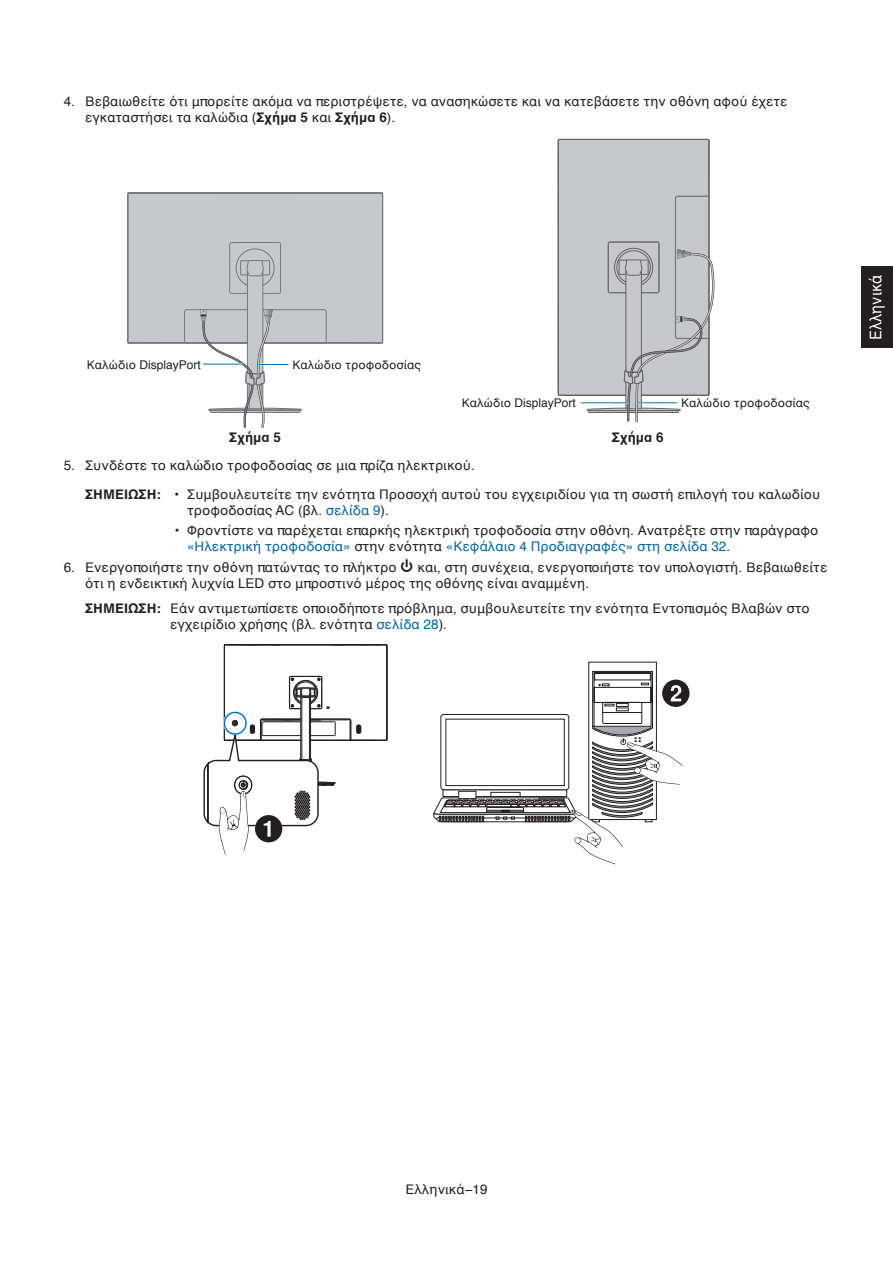
<style>
.page{position:relative;width:893px;height:1263px;background:#fff}
.page>*{position:absolute;margin:0;border:0;box-sizing:border-box;transform-origin:0 0}
.t1{font:16.5px "Helvetica";color:#fff;scale:.9 1}
.t2{font:13.5px/16.2px "Helvetica";color:#231f20}
.t3{font:700 13.5px "Helvetica";color:#231f20}
.t4{font:12px "Helvetica";color:#231f20}
.s1{font-weight:700}
.s2{color:#0166a1}
</style>
<div class="page">
<div style="left:861px;top:267px;width:32px;height:81px;background:#231f20"></div>
<div style="left:129px;top:194px;width:253px;height:149px;background:#c7c8ca"></div>
<hr style="left:128px;top:255px;width:1px;height:87px;background:#76787b">
<hr style="left:128px;top:205px;width:1px;height:50px;background:#76787b">
<hr style="left:127px;top:194px;width:1px;height:148px;background:#76787b">
<hr style="left:129px;top:193px;width:252px;height:1px;background:#76787b">
<hr style="left:382px;top:194px;width:1px;height:148px;background:#76787b">
<svg style="left:127px;top:192px;width:104px;height:14px"></svg>
<svg style="left:280px;top:192px;width:104px;height:14px"></svg>
<svg style="left:127px;top:341px;width:59px;height:3px"></svg>
<hr style="left:263px;top:343px;width:116px;height:1px;background:#76787b">
<hr style="left:131px;top:343px;width:116px;height:1px;background:#76787b">
<svg style="left:324px;top:341px;width:60px;height:3px"></svg>
<hr style="left:184px;top:312px;width:1px;height:31px;background:#76787b">
<hr style="left:187px;top:309px;width:61px;height:1px;background:#76787b">
<hr style="left:263px;top:309px;width:61px;height:1px;background:#76787b">
<hr style="left:326px;top:312px;width:1px;height:31px;background:#76787b">
<svg style="left:323px;top:309px;width:4px;height:3px"></svg>
<svg style="left:558px;top:139px;width:157px;height:283px;background:#c5c6c8"></svg>
<svg style="left:200px;top:212px;width:102px;height:216px"></svg>
<hr style="left:203px;top:363px;width:40px;height:2px;background:#fff">
<hr style="left:637px;top:402px;width:40px;height:2px;background:#fff">
<hr style="left:581px;top:402px;width:48px;height:2px;background:#fff">
<hr style="left:203px;top:364px;width:40px;height:1px;background:#0772ae">
<hr style="left:637px;top:402px;width:40px;height:1px;background:#0772ae">
<hr style="left:581px;top:402px;width:48px;height:1px;background:#0772ae">
<hr style="left:386px;top:653px;width:1px;height:31px;background:#231f20">
<hr style="left:386px;top:684px;width:1px;height:55px;background:#231f20">
<hr style="left:224px;top:645px;width:1px;height:95px;background:#231f20">
<hr style="left:225px;top:644px;width:161px;height:1px;background:#231f20">
<hr style="left:387px;top:645px;width:1px;height:95px;background:#231f20">
<svg style="left:224px;top:644px;width:66px;height:2px"></svg>
<svg style="left:321px;top:644px;width:67px;height:9px"></svg>
<hr style="left:300px;top:694px;width:1px;height:65px;background:#231f20">
<hr style="left:302px;top:697px;width:1px;height:63px;background:#231f20">
<hr style="left:309px;top:697px;width:1px;height:63px;background:#231f20">
<hr style="left:310px;top:694px;width:1px;height:65px;background:#231f20">
<svg style="left:289px;top:676px;width:41px;height:33px"></svg>
<svg style="left:433px;top:662px;width:256px;height:202px"></svg>
<div style="left:223px;top:711px;width:24px;height:24px;border:3px solid #fff;border-radius:50%"></div>
<div style="left:224px;top:712px;width:23px;height:23px;border:1px solid #0072bc;border-radius:50%"></div>
<svg style="left:203px;top:719px;width:185px;height:136px"></svg>
<p class="t2" style="left:85px;top:93px;width:704px;text-indent:-21px">4. Βεβαιωθείτε ότι μπορείτε ακόμα να περιστρέψετε, να ανασηκώσετε και να κατεβάσετε την οθόνη αφού έχετε εγκαταστήσει τα καλώδια (<span class="s1">Σχήμα 5</span> και <span class="s1">Σχήμα 6</span>).</p>
<p class="t4" style="left:87px;top:355px;width:115px">Καλώδιο DisplayPort</p>
<p class="t4" style="left:293px;top:356px;width:130px">Καλώδιο τροφοδοσίας</p>
<p class="t4" style="left:462px;top:394px;width:115px">Καλώδιο DisplayPort</p>
<p class="t3" style="left:229px;top:426px;width:53px">Σχήμα 5</p>
<p class="t3" style="left:612px;top:426px;width:53px">Σχήμα 6</p>
<p class="t4" style="left:681px;top:394px;width:130px">Καλώδιο τροφοδοσίας</p>
<p class="t2" style="left:64px;top:457px;width:412px">5. Συνδέστε το καλώδιο τροφοδοσίας σε μια πρίζα ηλεκτρικού.</p>
<p class="t3" style="left:85px;top:483px;width:11px">ΣΗΜ</p>
<p class="t3" style="left:124px;top:483px;width:12px">ΕΙΩΣΗ:</p>
<p class="t2" style="left:187px;top:486px;width:635px;text-indent:-13px"><span class="s1">•</span> Συμβουλευτείτε την ενότητα Προσοχή αυτού του εγχειριδίου για τη σωστή επιλογή του καλωδίου τροφοδοσίας AC (βλ. <span class="s2">σελίδα 9</span>).</p>
<p class="t2" style="left:187px;top:523px;width:633px;text-indent:-12px"><span class="s1">•</span> Φροντίστε να παρέχεται επαρκής ηλεκτρική τροφοδοσία στην οθόνη. Ανατρέξτε στην παράγραφο <span class="s2">«Ηλεκτρική τροφοδοσία»</span> στην ενότητα <span class="s2">«Κεφάλαιο 4 Προδιαγραφές» στη σελίδα 32</span>.</p>
<p class="t2" style="left:85px;top:559px;width:744px;text-indent:-21px">6. Ενεργοποιήστε την οθόνη πατώντας το πλήκτρο ⏻ και, στη συνέχεια, ενεργοποιήστε τον υπολογιστή. Βεβαιωθείτε ότι η ενδεικτική λυχνία LED στο μπροστινό μέρος της οθόνης είναι αναμμένη.</p>
<p class="t3" style="left:85px;top:597px;width:11px">ΣΗΜ</p>
<p class="t3" style="left:124px;top:597px;width:12px">ΕΙΩΣΗ:</p>
<p class="t2" style="left:170px;top:600px;width:641px">Εάν αντιμετωπίσετε οποιοδήποτε πρόβλημα, συμβουλευτείτε την ενότητα Εντοπισμός Βλαβών στο εγχειρίδιο χρήσης (βλ. ενότητα <span class="s2">σελίδα 28</span>).</p>
<p class="t1" style="left:863px;top:340px;width:74px;rotate:-90deg">Ελληνικά</p>
<p class="t2" style="left:405px;top:1182px;width:84px">Ελληνικά−19</p>
</div>
